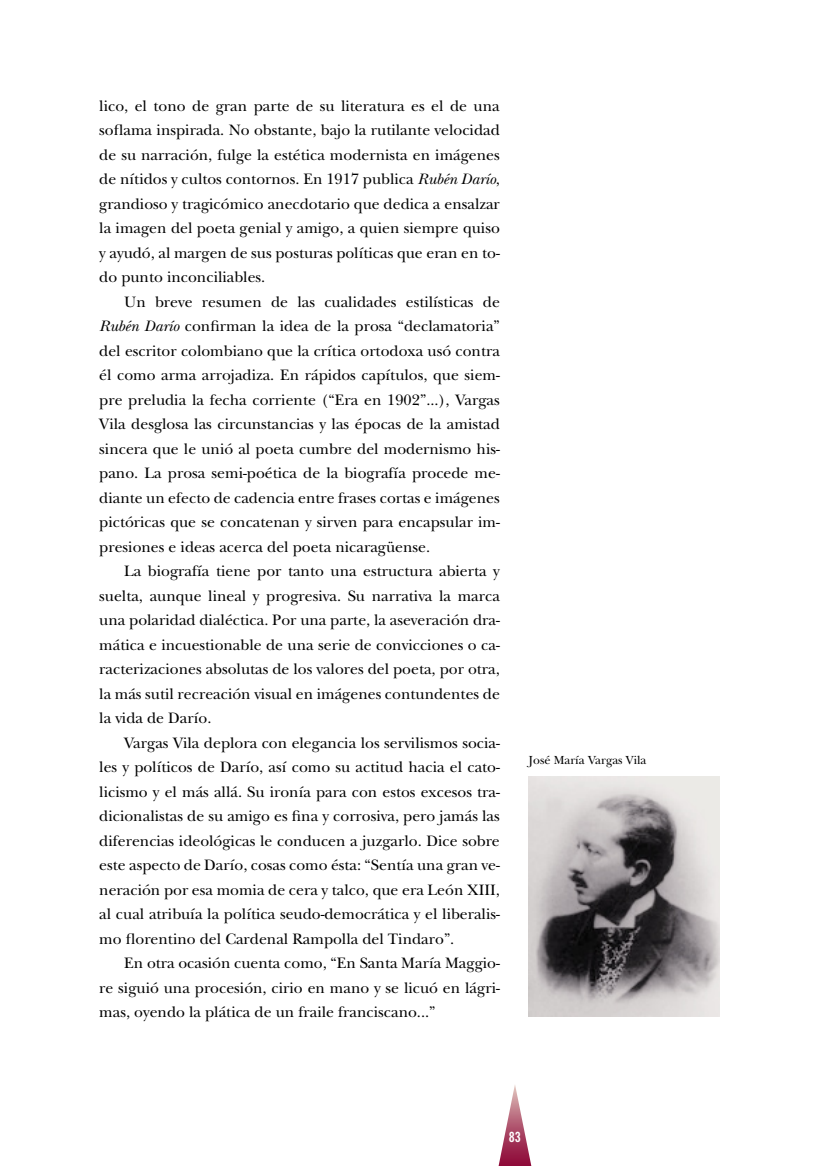
<style>
.page{position:relative;width:819px;height:1166px;background:#fff}
.page>*{position:absolute;margin:0;border:0;box-sizing:border-box;transform-origin:0 0}
.t1{font:15.75px/24.5px "New Baskerville";color:#000;text-align:justify}
.t2{font:700 condensed 14px "News Gothic BT";color:#fff}
.t3{font:12.25px "New Baskerville";color:#000}
.s1{font-style:italic}
</style>
<div class="page">
<svg style="left:498px;top:1085px;width:34px;height:81px"></svg>
<img style="left:529px;top:776px;width:190px;height:240px">
<p class="t1" style="left:99px;top:93px;width:402px">lico, el tono de gran parte de su literatura es el de una soflama inspirada. No obstante, bajo la rutilante velocidad de su narración, fulge la estética modernista en imágenes de nítidos y cultos contornos. En 1917 publica <span class="s1">Rubén Darío</span>, grandioso y tragicómico anecdotario que dedica a ensalzar la imagen del poeta genial y amigo, a quien siempre quiso y ayudó, al margen de sus posturas políticas que eran en to&shy;do punto inconciliables.</p>
<p class="t1" style="left:99px;top:289px;width:402px;text-indent:25px">Un breve resumen de las cualidades estilísticas de <span class="s1">Rubén Darío</span> confirman la idea de la prosa “declamatoria” del escritor colombiano que la crítica ortodoxa usó contra él como arma arrojadiza. En rápidos capítulos, que siem&shy;pre preludia la fecha corriente (“Era en 1902”...), Vargas Vila desglosa las circunstancias y las épocas de la amistad sincera que le unió al poeta cumbre del modernismo his&shy;pano. La prosa semi-poética de la biografía procede me&shy;diante un efecto de cadencia entre frases cortas e imágenes pictóricas que se concatenan y sirven para encapsular im&shy;presiones e ideas acerca del poeta nicaragüense.</p>
<p class="t1" style="left:99px;top:559px;width:402px;text-indent:25px">La biografía tiene por tanto una estructura abierta y suelta, aunque lineal y progresiva. Su narrativa la marca una polaridad dialéctica. Por una parte, la aseveración dra&shy;mática e incuestionable de una serie de convicciones o ca&shy;racterizaciones absolutas de los valores del poeta, por otra, la más sutil recreación visual en imágenes contundentes de la vida de Darío.</p>
<p class="t1" style="left:99px;top:730px;width:402px;text-indent:25px">Vargas Vila deplora con elegancia los servilismos socia&shy;les y políticos de Darío, así como su actitud hacia el cato&shy;licismo y el más allá. Su ironía para con estos excesos tra&shy;dicionalistas de su amigo es fina y corrosiva, pero jamás las diferencias ideológicas le conducen a juzgarlo. Dice sobre este aspecto de Darío, cosas como ésta: “Sentía una gran ve&shy;neración por esa momia de cera y talco, que era León XIII, al cual atribuía la política seudo-democrática y el liberalis&shy;mo florentino del Cardenal Rampolla del Tindaro”.</p>
<p class="t1" style="left:99px;top:951px;width:402px;text-indent:25px">En otra ocasión cuenta como, “En Santa María Maggio&shy;re siguió una procesión, cirio en mano y se licuó en lágri&shy;mas, oyendo la plática de un fraile franciscano...”</p>
<p class="t3" style="left:529px;top:753px;width:119px">José María Vargas Vila</p>
<p class="t2" style="left:508px;top:1128px;width:13px">83</p>
</div>
